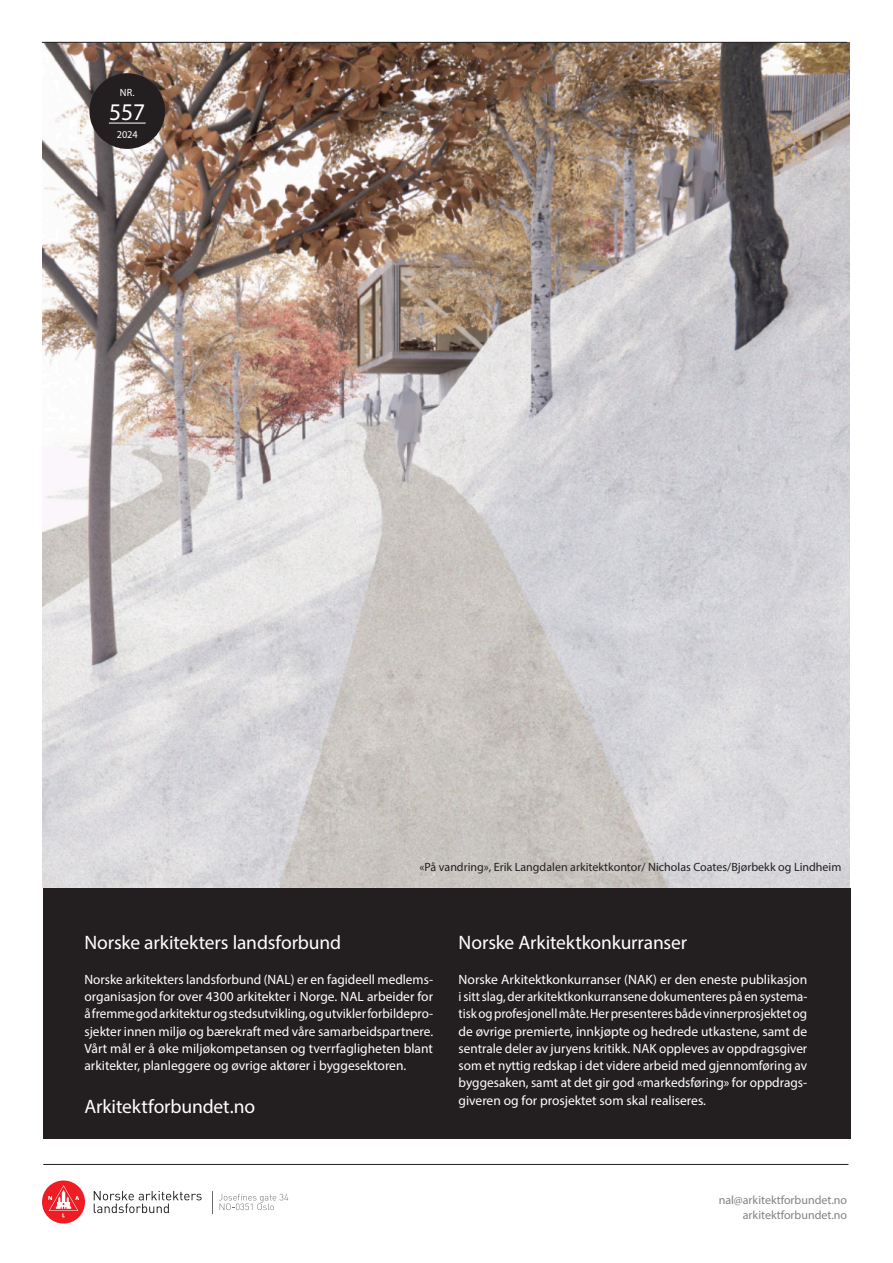
<style>
.page{position:relative;width:893px;height:1263px;background:#fff}
.page>*{position:absolute;margin:0;border:0;box-sizing:border-box;transform-origin:0 0}
.overskrift{font:24px "Myriad Pro";color:#fff}
.ingress{font:19.5px "Myriad Pro";letter-spacing:-.005em;color:#fff}
.Fakta_hvit{font:13.5px/17.2px "Myriad Pro";color:#fff;text-align:justify}
.bildetekst{font:12px "Myriad Pro";color:#231f20}
.fakta{font:12px "Myriad Pro";color:#808285}
.overskrift-2{font:10.5px "Myriad Pro";color:#fff}
</style>
<div class="page">
<img style="left:42px;top:43px;width:808px;height:845px">
<hr style="left:42px;top:42px;width:805px;height:1px;background:#231f20">
<hr style="left:43px;top:1164px;width:805px;height:1px;background:#231f20">
<svg style="left:94px;top:1191px;width:108px;height:22px"></svg>
<div style="left:42px;top:1180px;width:43px;height:43px;background:#ee1d23;border-radius:50%"></div>
<svg style="left:48px;top:1185px;width:31px;height:32px"></svg>
<svg style="left:212px;top:1191px;width:1px;height:22px"></svg>
<svg style="left:219px;top:1194px;width:69px;height:16px"></svg>
<div style="left:89px;top:73px;width:76px;height:76px;background:#231f20;border-radius:50%"></div>
<hr style="left:109px;top:123px;width:37px;height:1px;background:#fff">
<div style="left:43px;top:888px;width:807px;height:251px;background:#231f20"></div>
<p class="overskrift-2" style="left:120px;top:86px;width:16px">NR.</p>
<p class="overskrift" style="left:109px;top:97px;width:38px">557</p>
<p class="overskrift-2" style="left:117px;top:128px;width:23px">2024</p>
<p class="bildetekst" style="left:419px;top:859px;width:423px">«På vandring», Erik Langdalen arkitektkontor/ Nicholas Coates/Bjørbekk og Lindheim</p>
<p class="ingress" style="left:84px;top:931px;width:258px">Norske arkitekters landsforbund</p>
<p class="Fakta_hvit" style="left:84px;top:970px;width:350px">Norske arkitekters landsforbund (NAL) er en fagideell medlems&shy;organisasjon for over 4300 arkitekter i Norge. NAL arbeider for å fremme god arkitektur og stedsutvikling, og utvikler forbildepro&shy;sjekter innen miljø og bærekraft med våre samarbeidspartnere.<br>Vårt mål er å øke miljøkompetansen og tverrfagligheten blant arkitekter, planleggere og øvrige aktører i byggesektoren.</p>
<p class="ingress" style="left:84px;top:1094px;width:172px">Arkitektforbundet.no</p>
<p class="ingress" style="left:459px;top:931px;width:230px">Norske Arkitektkonkurranser</p>
<p class="Fakta_hvit" style="left:459px;top:970px;width:350px">Norske Arkitektkonkurranser (NAK) er den eneste publikasjon i sitt slag, der arkitektkonkurransene dokumenteres på en systema&shy;tisk og profesjonell måte. Her presenteres både vinnerprosjektet og de øvrige premierte, innkjøpte og hedrede utkastene, samt de sentrale deler av juryens kritikk. NAK oppleves av oppdragsgiver som et nyttig redskap i det videre arbeid med gjennomføring av byggesaken, samt at det gir god «markedsføring» for oppdrags&shy;giveren og for prosjektet som skal realiseres.</p>
<p class="fakta" style="left:719px;top:1193px;width:130px">nal@arkitektforbundet.no</p>
<p class="fakta" style="left:743px;top:1208px;width:106px">arkitektforbundet.no</p>
</div>
